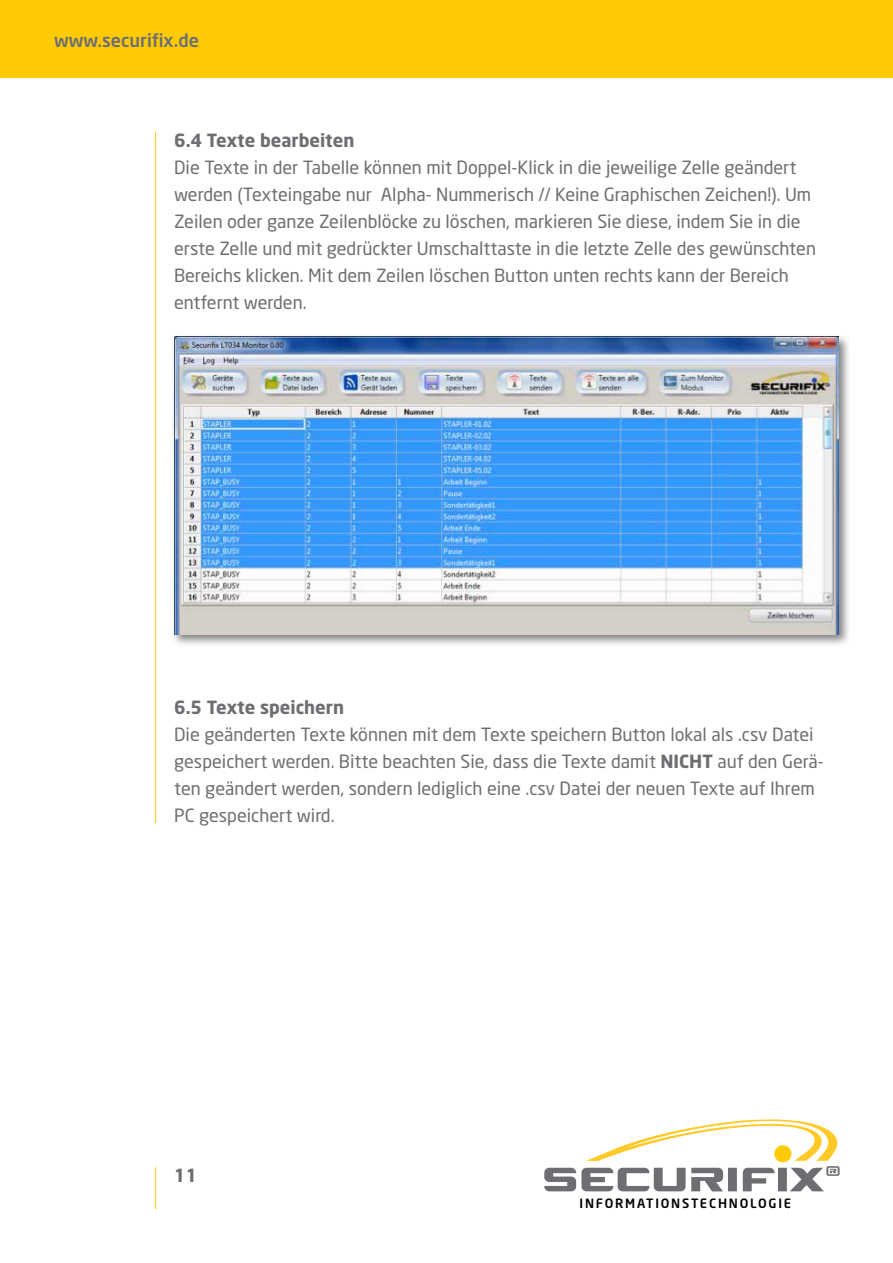
<style>
.page{position:relative;width:893px;height:1263px;background:#fff}
.page>*{position:absolute;margin:0;border:0;box-sizing:border-box;transform-origin:0 0}
.t1{font:18px/27px "Neo Sans";color:#6d6e71}
.t2{font:700 18px "Neo Sans";color:#6d6e71}
.t3{font:500 18px "Neo Sans";color:#6d6e71}
.t4{font:500 12.75px "Neo Sans";letter-spacing:.14em;color:#000}
.s1{font-weight:700}
</style>
<div class="page">
<div style="left:0;top:0;width:893px;height:78px;background:#ffcb05"></div>
<hr style="left:155px;top:132px;width:1px;height:691px;background:#ffcb05">
<svg style="left:544px;top:1119px;width:296px;height:72px"></svg>
<div style="left:171px;top:333px;width:681px;height:314px;background:#000;opacity:.5"></div>
<img style="left:174px;top:337px;width:665px;height:297px">
<hr style="left:155px;top:1167px;width:1px;height:42px;background:#ffcb05">
<p class="t3" style="left:54px;top:29px;width:147px">www.securifix.de</p>
<p class="t2" style="left:174px;top:128px;width:182px">6.4 Texte bearbeiten</p>
<p class="t1" style="left:174px;top:153px;width:643px">Die Texte in der Tabelle können mit Doppel-Klick in die jeweilige Zelle geändert werden (Texteingabe nur Alpha- Nummerisch // Keine Graphischen Zeichen!). Um Zeilen oder ganze Zeilenblöcke zu löschen, markieren Sie diese, indem Sie in die erste Zelle und mit gedrückter Umschalttaste in die letzte Zelle des gewünschten Bereichs klicken. Mit dem Zeilen löschen Button unten rechts kann der Bereich entfernt werden.</p>
<p class="t2" style="left:174px;top:695px;width:171px">6.5 Texte speichern</p>
<p class="t1" style="left:174px;top:720px;width:651px">Die geänderten Texte können mit dem Texte speichern Button lokal als .csv Datei gespeichert werden. Bitte beachten Sie, dass die Texte damit <span class="s1">NICHT</span> auf den Gerä&shy;ten geändert werden, sondern lediglich eine .csv Datei der neuen Texte auf Ihrem PC gespeichert wird.</p>
<p class="t2" style="left:174px;top:1164px;width:25px">11</p>
<p class="t4" style="left:579px;top:1195px;width:213px">INFORMATIONSTECHNOLOGIE</p>
</div>
